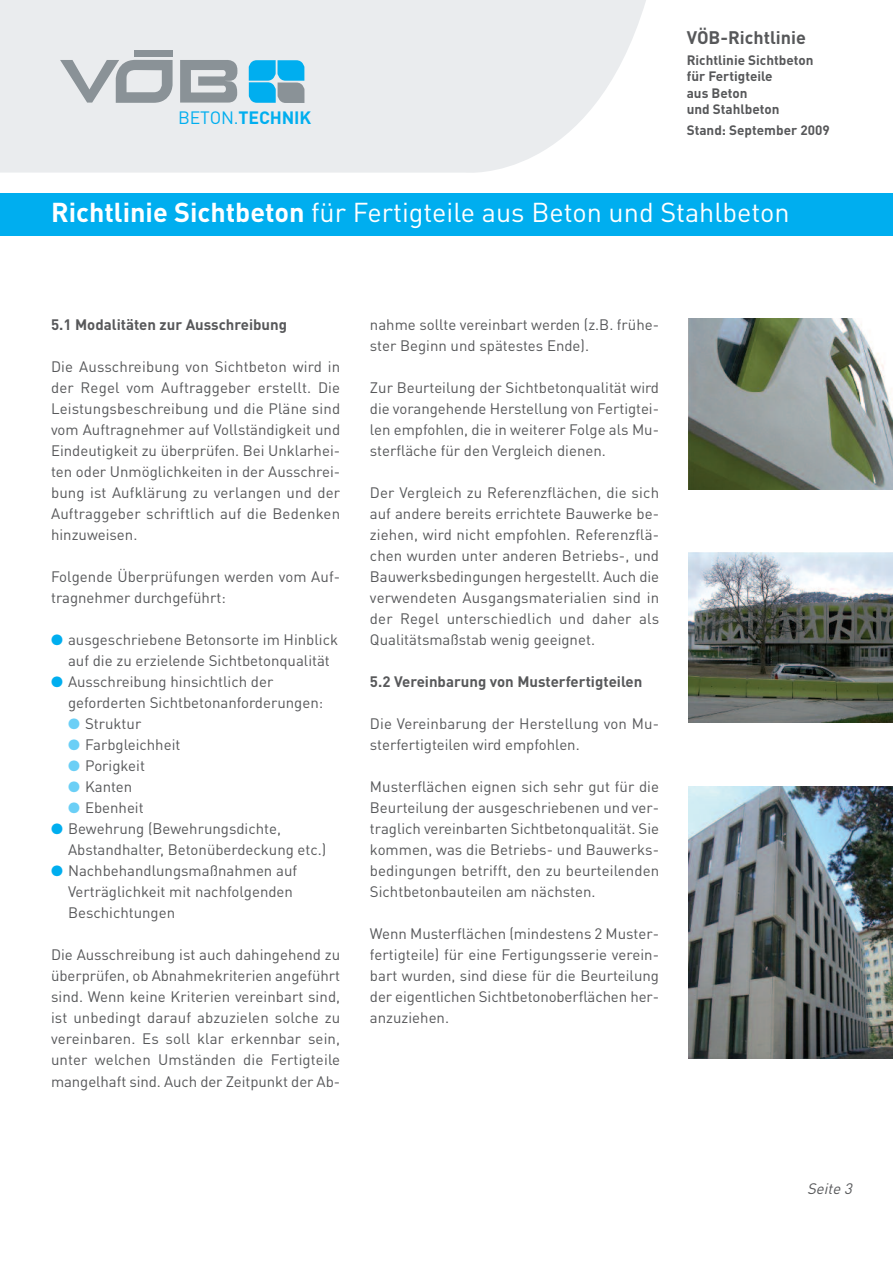
<style>
.page{position:relative;width:893px;height:1263px;background:#fff}
.page>*{position:absolute;margin:0;border:0;box-sizing:border-box;transform-origin:0 0}
.t1{font:27px "DINOT";color:#fff}
.t2{font:700 18px "DINOT";color:#57585a}
.t3{font:700 17.7px "DINOT";letter-spacing:-.01em;color:#00aeef}
.t4{font:15px/21px "DINOT";color:#57585a;text-align:justify}
.t5{font:700 15px "DINOT";color:#57585a}
.t6{font:italic 15px "DINOT";color:#57585a}
.t7{font:700 13.5px/16.5px "DINOT";color:#57585a}
.s1{font-weight:400}
.s2{font-weight:700}
.s3{color:#00aeef}
.s4{color:#6bcff6}
</style>
<div class="page">
<svg style="left:0;top:0;width:646px;height:173px;background:#ebedef"></svg>
<div style="left:134px;top:51px;width:38px;height:6px;background:#8a9297"></div>
<svg style="left:180px;top:60px;width:59px;height:43px;background:#a4aaae"></svg>
<svg style="left:60px;top:60px;width:113px;height:43px;background:#babfc3"></svg>
<svg style="left:249px;top:60px;width:55px;height:43px;background:#3bafdb"></svg>
<img style="left:689px;top:319px;width:204px;height:170px">
<img style="left:689px;top:553px;width:204px;height:170px">
<img style="left:689px;top:787px;width:204px;height:272px">
<div style="left:0;top:193px;width:893px;height:43px;background:#00aeef"></div>
<p class="t3" style="left:178px;top:111px;width:134px"><span class="s1">BETON.</span>TECHNIK</p>
<p class="t2" style="left:687px;top:31px;width:121px">VÖB-Richtlinie</p>
<p class="t7" style="left:687px;top:53px;width:128px">Richtlinie Sichtbeton für Fertigteile<br>aus Beton<br>und Stahlbeton</p>
<p class="t7" style="left:687px;top:123px;width:144px">Stand: September 2009</p>
<h1 class="t1" style="left:51px;top:203px;width:740px"><span class="s2">Richtlinie Sichtbeton</span> für Fertigteile aus Beton und Stahlbeton</h1>
<p class="t5" style="left:51px;top:320px;width:238px">5.1 Modalitäten zur Ausschreibung</p>
<p class="t4" style="left:51px;top:358px;width:291px">Die Ausschreibung von Sichtbeton wird in der Regel vom Auftraggeber erstellt. Die Leistungsbeschreibung und die Pläne sind vom Auftragnehmer auf Vollständigkeit und Eindeutigkeit zu überprüfen. Bei Unklarhei&shy;ten oder Unmöglichkeiten in der Ausschrei&shy;bung ist Aufklärung zu verlangen und der Auftraggeber schriftlich auf die Bedenken hinzuweisen.</p>
<p class="t4" style="left:51px;top:568px;width:291px">Folgende Überprüfungen werden vom Auf&shy;tragnehmer durchgeführt:</p>
<p class="t4" style="left:51px;top:631px;width:289px;text-align:center"><span class="s3">●</span> ausgeschriebene Betonsorte im Hinblick auf die zu erzielende Sichtbetonqualität</p>
<p class="t4" style="left:68px;top:673px;width:257px;text-indent:-17px"><span class="s3">●</span> Ausschreibung hinsichtlich der geforderten Sichtbetonanforderungen:</p>
<p class="t4" style="left:68px;top:715px;width:75px"><span class="s4">●</span> Struktur</p>
<p class="t4" style="left:68px;top:736px;width:114px"><span class="s4">●</span> Farbgleichheit</p>
<p class="t4" style="left:68px;top:757px;width:78px"><span class="s4">●</span> Porigkeit</p>
<p class="t4" style="left:68px;top:778px;width:66px"><span class="s4">●</span> Kanten</p>
<p class="t4" style="left:68px;top:799px;width:77px"><span class="s4">●</span> Ebenheit</p>
<p class="t4" style="left:68px;top:820px;width:260px;text-indent:-17px"><span class="s3">●</span> Bewehrung (Bewehrungsdichte,<br>Abstandhalter, Betonüberdeckung etc.)</p>
<p class="t4" style="left:68px;top:862px;width:231px;text-align:left;text-indent:-17px"><span class="s3">●</span> Nachbehandlungsmaßnahmen auf<br>Verträglichkeit mit nachfolgenden<br>Beschichtungen</p>
<p class="t4" style="left:51px;top:946px;width:291px">Die Ausschreibung ist auch dahingehend zu überprüfen, ob Abnahmekriterien angeführt sind. Wenn keine Kriterien vereinbart sind, ist unbedingt darauf abzuzielen solche zu vereinbaren. Es soll klar erkennbar sein, unter welchen Umständen die Fertigteile mangelhaft sind. Auch der Zeitpunkt der Ab-</p>
<p class="t4" style="left:370px;top:316px;width:291px">nahme sollte vereinbart werden (z.B. frühe&shy;ster Beginn und spätestes Ende).</p>
<p class="t4" style="left:370px;top:379px;width:291px">Zur Beurteilung der Sichtbetonqualität wird die vorangehende Herstellung von Fertigtei&shy;len empfohlen, die in weiterer Folge als Mu&shy;sterfläche für den Vergleich dienen.</p>
<p class="t4" style="left:370px;top:484px;width:291px">Der Vergleich zu Referenzflächen, die sich auf andere bereits errichtete Bauwerke be&shy;ziehen, wird nicht empfohlen. Referenzflä&shy;chen wurden unter anderen Betriebs-, und Bauwerksbedingungen hergestellt. Auch die verwendeten Ausgangsmaterialien sind in der Regel unterschiedlich und daher als Qualitätsmaßstab wenig geeignet.</p>
<p class="t5" style="left:370px;top:677px;width:274px">5.2 Vereinbarung von Musterfertigteilen</p>
<p class="t4" style="left:370px;top:715px;width:291px">Die Vereinbarung der Herstellung von Mu&shy;sterfertigteilen wird empfohlen.</p>
<p class="t4" style="left:370px;top:778px;width:291px">Musterflächen eignen sich sehr gut für die Beurteilung der ausgeschriebenen und ver&shy;traglich vereinbarten Sichtbetonqualität. Sie kommen, was die Betriebs- und Bauwerks&shy;bedingungen betrifft, den zu beurteilenden Sichtbetonbauteilen am nächsten.</p>
<p class="t4" style="left:370px;top:925px;width:291px">Wenn Musterflächen (mindestens 2 Muster&shy;fertigteile) für eine Fertigungsserie verein&shy;bart wurden, sind diese für die Beurteilung der eigentlichen Sichtbetonoberflächen her&shy;anzuziehen.</p>
<p class="t6" style="left:807px;top:1183px;width:49px">Seite 3</p>
</div>
